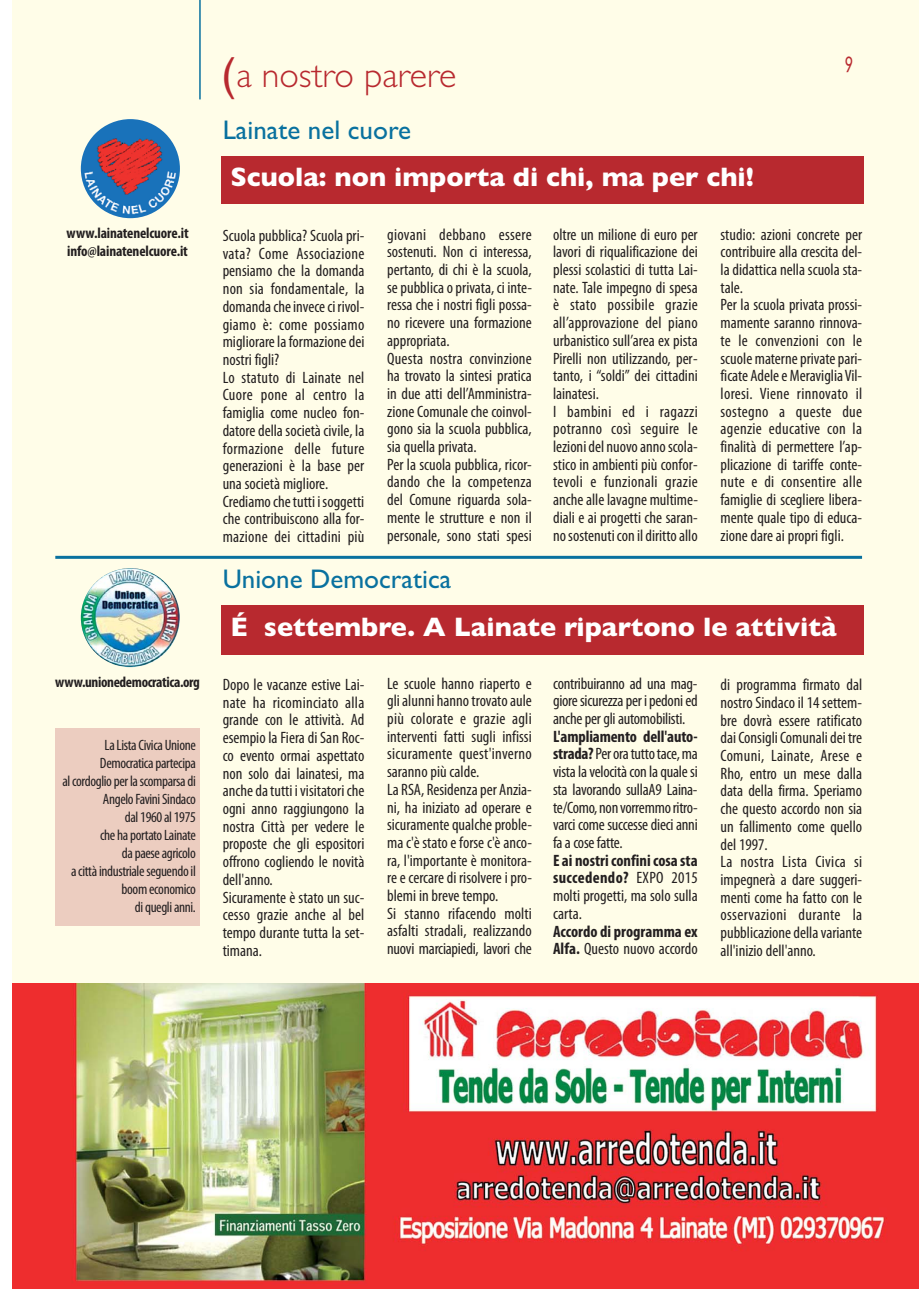
<style>
.page{position:relative;width:919px;height:1289px;background:#fff}
.page>*{position:absolute;margin:0;border:0;box-sizing:border-box;transform-origin:0 0}
.t1{font:300 36px "Gill Sans";color:#b8292f}
.t2{font:700 27px "Gill Sans";color:#fff}
.t3{font:27px "Gill Sans";color:#09719f}
.t4{font:300 21px "DIN Neuzeit Grotesk";color:#b8292f;scale:.7 1}
.t5{font:condensed 16.5px/17.7px "Myriad Pro";color:#231f20}
.t6{font:700 condensed 16.5px/17.7px "Myriad Pro";color:#231f20}
.t7{font:condensed 15px/18px "Myriad Pro";letter-spacing:-.025em;color:#231f20;text-align:right}
.t8{font:700 condensed 15px/18px "Myriad Pro";letter-spacing:-.01em;color:#231f20}
.s1{font-family:"Helvetica";font-weight:400;font-size:45px}
.s2{font-weight:700}
.s3{font-weight:400}
</style>
<div class="page">
<div style="left:12px;top:0;width:906px;height:990px;background:#fffde8"></div>
<hr style="left:199px;top:0;width:2px;height:99px;background:#09719f">
<img style="left:13px;top:983px;width:905px;height:305px">
<div style="left:221px;top:156px;width:642px;height:48px;background:#b8292f"></div>
<img style="left:81px;top:119px;width:99px;height:99px">
<div style="left:221px;top:605px;width:642px;height:49px;background:#b8292f"></div>
<img style="left:81px;top:568px;width:99px;height:99px;border-radius:50%">
<hr style="left:55px;top:556px;width:807px;height:3px;background:#09719f">
<div style="left:55px;top:728px;width:145px;height:197px;background:#eccdc0"></div>
<p class="t8" style="left:67px;top:226px;width:123px">www.lainatenelcuore.it info@lainatenelcuore.it</p>
<p class="t8" style="left:55px;top:674px;width:146px">www.unionedemocratica.org</p>
<p class="t7" style="left:62px;top:737px;width:135px">La Lista Civica Unione<br>Democratica partecipa<br>al cordoglio per la scomparsa di<br>Angelo Favini Sindaco<br>dal 1960 al 1975<br>che ha portato Lainate<br>da paese agricolo<br>a città industriale seguendo il boom economico<br>di quegli anni.</p>
<h1 class="t1" style="left:221px;top:62px;width:236px"><span class="s1">(</span>a nostro parere</h1>
<h2 class="t3" style="left:223px;top:121px;width:190px">Lainate nel cuore</h2>
<p class="t4" style="left:844px;top:56px;width:12px">9</p>
<h2 class="t2" style="left:230px;top:167px;width:525px">Scuola: non importa di chi, ma per chi!</h2>
<p class="t5" style="left:387px;top:227px;width:146px">giovani debbano essere sostenuti. Non ci interessa, pertanto, di chi è la scuola, se pubblica o privata, ci inte&shy;ressa che i nostri figli possa&shy;no ricevere una formazione appropriata.<br>Questa nostra convinzione ha trovato la sintesi pratica in due atti dell’Amministra&shy;zione Comunale che coinvol&shy;gono sia la scuola pubblica, sia quella privata.<br>Per la scuola pubblica, ricor&shy;dando che la competenza del Comune riguarda sola&shy;mente le strutture e non il personale, sono stati spesi</p>
<p class="t5" style="left:553px;top:227px;width:146px">oltre un milione di euro per lavori di riqualificazione dei plessi scolastici di tutta Lai&shy;nate. Tale impegno di spesa è stato possibile grazie all’approvazione del piano urbanistico sull’area ex pista<br>Pirelli non utilizzando, per&shy;tanto, i “soldi” dei cittadini lainatesi.<br>I bambini ed i ragazzi potranno così seguire le lezioni del nuovo anno scola&shy;stico in ambienti più confor&shy;tevoli e funzionali grazie anche alle lavagne multime&shy;diali e ai progetti che saran&shy;no sostenuti con il diritto allo</p>
<p class="t5" style="left:720px;top:227px;width:143px">studio: azioni concrete per contribuire alla crescita del&shy;la didattica nella scuola sta&shy;tale.<br>Per la scuola privata prossi&shy;mamente saranno rinnova&shy;te le convenzioni con le scuole materne private pari&shy;ficate Adele e Meraviglia Vil&shy;loresi. Viene rinnovato il sostegno a queste due agenzie educative con la finalità di permettere l’ap&shy;plicazione di tariffe conte&shy;nute e di consentire alle famiglie di scegliere libera&shy;mente quale tipo di educa&shy;zione dare ai propri figli.</p>
<p class="t5" style="left:223px;top:228px;width:143px">Scuola pubblica? Scuola pri&shy;vata? Come Associazione pensiamo che la domanda non sia fondamentale, la domanda che invece ci rivol&shy;giamo è: come possiamo migliorare la formazione dei nostri figli?<br>Lo statuto di Lainate nel<br>Cuore pone al centro la famiglia come nucleo fon&shy;datore della società civile, la formazione delle future generazioni è la base per una società migliore.<br>Crediamo che tutti i soggetti che contribuiscono alla for&shy;mazione dei cittadini più</p>
<h2 class="t3" style="left:223px;top:570px;width:230px">Unione Democratica</h2>
<h2 class="t2" style="left:230px;top:618px;width:607px">É settembre. A Lainate ripartono le attività</h2>
<p class="t5" style="left:387px;top:675px;width:146px">Le scuole hanno riaperto e gli alunni hanno trovato aule più colorate e grazie agli interventi fatti sugli infissi sicuramente quest'inverno saranno più calde.<br>La RSA, Residenza per Anzia&shy;ni, ha iniziato ad operare e sicuramente qualche proble&shy;ma c'è stato e forse c'è anco&shy;ra, l'importante è monitora&shy;re e cercare di risolvere i pro&shy;blemi in breve tempo.<br>Si stanno rifacendo molti asfalti stradali, realizzando nuovi marciapiedi, lavori che</p>
<p class="t5" style="left:553px;top:675px;width:146px;text-align:justify">contribuiranno ad una mag&shy;giore sicurezza per i pedoni ed anche per gli automobilisti.</p>
<p class="t5" style="left:720px;top:677px;width:143px">di programma firmato dal nostro Sindaco il 14 settem&shy;bre dovrà essere ratificato dai Consigli Comunali dei tre<br>Comuni, Lainate, Arese e<br>Rho, entro un mese dalla data della firma. Speriamo che questo accordo non sia un fallimento come quello del 1997.<br>La nostra Lista Civica si impegnerà a dare suggeri&shy;menti come ha fatto con le osservazioni durante la pubblicazione della variante all'inizio dell'anno.</p>
<p class="t5" style="left:223px;top:677px;width:143px">Dopo le vacanze estive Lai&shy;nate ha ricominciato alla grande con le attività. Ad esempio la Fiera di San Roc&shy;co evento ormai aspettato non solo dai lainatesi, ma anche da tutti i visitatori che ogni anno raggiungono la nostra Città per vedere le proposte che gli espositori offrono cogliendo le novità dell'anno.<br>Sicuramente è stato un suc&shy;cesso grazie anche al bel tempo durante tutta la set&shy;timana.</p>
<p class="t5" style="left:553px;top:728px;width:146px;text-align:justify"><span class="s2">L'ampliamento dell'auto&shy;strada?</span>Per ora tutto tace, ma vista la velocità con la quale si sta lavorando sullaA9 Laina&shy;te/Como, non vorremmo ritro&shy;varci come successe dieci anni fa a cose fatte.</p>
<p class="t5" style="left:553px;top:852px;width:146px;text-align:justify"><span class="s2">E ai nostri confini cosa sta succedendo?</span> EXPO 2015 molti progetti, ma solo sulla carta.</p>
<p class="t6" style="left:553px;top:923px;width:146px">Accordo di programma ex<br>Alfa. <span class="s3">Questo nuovo accordo</span></p>
</div>
